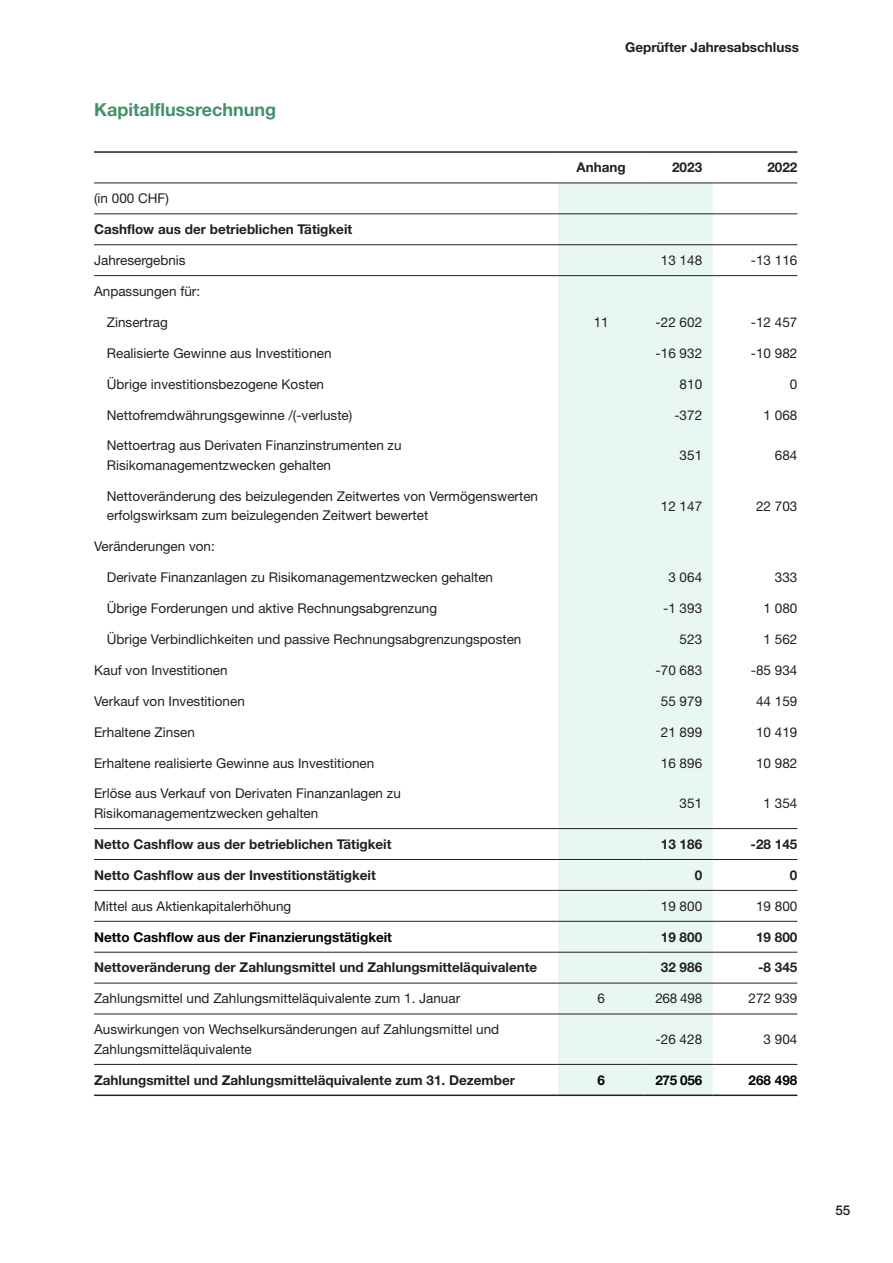
<style>
.page{position:relative;width:893px;height:1263px;background:#fff}
.page>*{position:absolute;margin:0;border:0;box-sizing:border-box;transform-origin:0 0}
.Heading_2{font:700 18px "Helvetica Neue LT Pro";color:#429169}
.Paragraph_1{font:13.5px/19.5px "Helvetica Neue LT Pro";color:#231f20}
.Paragraph_1-2{font:700 13.5px "Helvetica Neue LT Pro";color:#231f20}
.Paragraph_1-3{font:700 13.5px "Helvetica Neue LT Pro";color:#000}
.t1{font:500 13.5px "Helvetica Neue LT Pro";color:#231f20}
</style>
<div class="page">
<div style="left:558px;top:184px;width:155px;height:910px;background:#e8f7f0"></div>
<hr style="left:94px;top:1094px;width:464px;height:2px;background:#231f20">
<hr style="left:558px;top:1094px;width:86px;height:2px;background:#231f20">
<hr style="left:644px;top:1094px;width:69px;height:2px;background:#231f20">
<hr style="left:713px;top:1094px;width:84px;height:2px;background:#231f20">
<hr style="left:94px;top:828px;width:464px;height:1px;background:#231f20">
<hr style="left:558px;top:828px;width:86px;height:1px;background:#231f20">
<hr style="left:644px;top:828px;width:69px;height:1px;background:#231f20">
<hr style="left:713px;top:828px;width:84px;height:1px;background:#231f20">
<hr style="left:94px;top:859px;width:464px;height:1px;background:#231f20">
<hr style="left:558px;top:859px;width:86px;height:1px;background:#231f20">
<hr style="left:644px;top:859px;width:69px;height:1px;background:#231f20">
<hr style="left:713px;top:859px;width:84px;height:1px;background:#231f20">
<hr style="left:94px;top:890px;width:464px;height:1px;background:#231f20">
<hr style="left:558px;top:890px;width:86px;height:1px;background:#231f20">
<hr style="left:644px;top:890px;width:69px;height:1px;background:#231f20">
<hr style="left:713px;top:890px;width:84px;height:1px;background:#231f20">
<hr style="left:94px;top:921px;width:464px;height:1px;background:#231f20">
<hr style="left:558px;top:921px;width:86px;height:1px;background:#231f20">
<hr style="left:644px;top:921px;width:69px;height:1px;background:#231f20">
<hr style="left:713px;top:921px;width:84px;height:1px;background:#231f20">
<hr style="left:94px;top:952px;width:464px;height:1px;background:#231f20">
<hr style="left:558px;top:952px;width:86px;height:1px;background:#231f20">
<hr style="left:644px;top:952px;width:69px;height:1px;background:#231f20">
<hr style="left:713px;top:952px;width:84px;height:1px;background:#231f20">
<hr style="left:94px;top:983px;width:464px;height:1px;background:#231f20">
<hr style="left:558px;top:983px;width:86px;height:1px;background:#231f20">
<hr style="left:644px;top:983px;width:69px;height:1px;background:#231f20">
<hr style="left:713px;top:983px;width:84px;height:1px;background:#231f20">
<hr style="left:94px;top:1014px;width:464px;height:1px;background:#231f20">
<hr style="left:558px;top:1014px;width:86px;height:1px;background:#231f20">
<hr style="left:644px;top:1014px;width:69px;height:1px;background:#231f20">
<hr style="left:713px;top:1014px;width:84px;height:1px;background:#231f20">
<hr style="left:94px;top:1064px;width:464px;height:1px;background:#231f20">
<hr style="left:558px;top:1064px;width:86px;height:1px;background:#231f20">
<hr style="left:644px;top:1064px;width:69px;height:1px;background:#231f20">
<hr style="left:713px;top:1064px;width:84px;height:1px;background:#231f20">
<hr style="left:94px;top:183px;width:464px;height:1px;background:#231f20">
<hr style="left:558px;top:183px;width:86px;height:1px;background:#231f20">
<hr style="left:644px;top:183px;width:69px;height:1px;background:#231f20">
<hr style="left:713px;top:183px;width:84px;height:1px;background:#231f20">
<hr style="left:94px;top:213px;width:464px;height:1px;background:#231f20">
<hr style="left:558px;top:213px;width:86px;height:1px;background:#231f20">
<hr style="left:644px;top:213px;width:69px;height:1px;background:#231f20">
<hr style="left:713px;top:213px;width:84px;height:1px;background:#231f20">
<hr style="left:94px;top:244px;width:464px;height:1px;background:#231f20">
<hr style="left:558px;top:244px;width:86px;height:1px;background:#231f20">
<hr style="left:644px;top:244px;width:69px;height:1px;background:#231f20">
<hr style="left:713px;top:244px;width:84px;height:1px;background:#231f20">
<hr style="left:94px;top:275px;width:464px;height:1px;background:#231f20">
<hr style="left:558px;top:275px;width:86px;height:1px;background:#231f20">
<hr style="left:644px;top:275px;width:69px;height:1px;background:#231f20">
<hr style="left:713px;top:275px;width:84px;height:1px;background:#231f20">
<hr style="left:94px;top:151px;width:464px;height:2px;background:#231f20">
<hr style="left:558px;top:151px;width:86px;height:2px;background:#231f20">
<hr style="left:644px;top:151px;width:69px;height:2px;background:#231f20">
<hr style="left:713px;top:151px;width:84px;height:2px;background:#231f20">
<p class="Heading_2" style="left:94px;top:99px;width:183px">Kapitalflussrechnung</p>
<p class="Paragraph_1-2" style="left:625px;top:39px;width:175px">Geprüfter Jahresabschluss</p>
<p class="Paragraph_1-2" style="left:576px;top:159px;width:51px">Anhang</p>
<p class="Paragraph_1-2" style="left:672px;top:159px;width:32px">2023</p>
<p class="Paragraph_1-2" style="left:767px;top:159px;width:32px">2022</p>
<p class="Paragraph_1" style="left:94px;top:188px;width:76px">(in 000 CHF)</p>
<p class="Paragraph_1-2" style="left:94px;top:221px;width:260px">Cashflow aus der betrieblichen Tätigkeit</p>
<p class="Paragraph_1" style="left:94px;top:250px;width:93px">Jahresergebnis</p>
<p class="Paragraph_1" style="left:661px;top:250px;width:43px">13 148</p>
<p class="Paragraph_1" style="left:751px;top:250px;width:48px">-13 116</p>
<p class="Paragraph_1" style="left:94px;top:281px;width:108px">Anpassungen für:</p>
<p class="Paragraph_1" style="left:107px;top:312px;width:62px">Zinsertrag</p>
<p class="Paragraph_1" style="left:594px;top:312px;width:17px">11</p>
<p class="Paragraph_1" style="left:656px;top:312px;width:48px">-22 602</p>
<p class="Paragraph_1" style="left:751px;top:312px;width:48px">-12 457</p>
<p class="Paragraph_1" style="left:107px;top:343px;width:226px">Realisierte Gewinne aus Investitionen</p>
<p class="Paragraph_1" style="left:656px;top:343px;width:48px">-16 932</p>
<p class="Paragraph_1" style="left:751px;top:343px;width:48px">-10 982</p>
<p class="Paragraph_1" style="left:107px;top:374px;width:219px">Übrige investitionsbezogene Kosten</p>
<p class="Paragraph_1" style="left:680px;top:374px;width:24px">810</p>
<p class="Paragraph_1" style="left:790px;top:374px;width:9px">0</p>
<p class="Paragraph_1" style="left:107px;top:405px;width:247px">Nettofremdwährungsgewinne /(-verluste)</p>
<p class="Paragraph_1" style="left:674px;top:405px;width:29px">-372</p>
<p class="Paragraph_1" style="left:764px;top:405px;width:35px">1 068</p>
<p class="Paragraph_1" style="left:107px;top:435px;width:296px">Nettoertrag aus Derivaten Finanzinstrumenten zu<br>Risikomanagementzwecken gehalten</p>
<p class="Paragraph_1" style="left:680px;top:445px;width:24px">351</p>
<p class="Paragraph_1" style="left:775px;top:445px;width:24px">684</p>
<p class="Paragraph_1" style="left:107px;top:486px;width:433px">Nettoveränderung des beizulegenden Zeitwertes von Vermögenswerten erfolgswirksam zum beizulegenden Zeitwert bewertet</p>
<p class="Paragraph_1" style="left:661px;top:496px;width:43px">12 147</p>
<p class="Paragraph_1" style="left:756px;top:496px;width:43px">22 703</p>
<p class="Paragraph_1" style="left:94px;top:536px;width:122px">Veränderungen von:</p>
<p class="Paragraph_1" style="left:107px;top:567px;width:388px">Derivate Finanzanlagen zu Risikomanagementzwecken gehalten</p>
<p class="Paragraph_1" style="left:668px;top:567px;width:35px">3 064</p>
<p class="Paragraph_1" style="left:775px;top:567px;width:24px">333</p>
<p class="Paragraph_1" style="left:107px;top:598px;width:332px">Übrige Forderungen und aktive Rechnungsabgrenzung</p>
<p class="Paragraph_1" style="left:663px;top:598px;width:41px">-1 393</p>
<p class="Paragraph_1" style="left:764px;top:598px;width:35px">1 080</p>
<p class="Paragraph_1" style="left:107px;top:629px;width:416px">Übrige Verbindlichkeiten und passive Rechnungsabgrenzungsposten</p>
<p class="Paragraph_1" style="left:680px;top:629px;width:24px">523</p>
<p class="Paragraph_1" style="left:764px;top:629px;width:35px">1 562</p>
<p class="Paragraph_1" style="left:94px;top:660px;width:135px">Kauf von Investitionen</p>
<p class="Paragraph_1" style="left:656px;top:660px;width:48px">-70 683</p>
<p class="Paragraph_1" style="left:751px;top:660px;width:48px">-85 934</p>
<p class="Paragraph_1" style="left:94px;top:691px;width:152px">Verkauf von Investitionen</p>
<p class="Paragraph_1" style="left:661px;top:691px;width:43px">55 979</p>
<p class="Paragraph_1" style="left:756px;top:691px;width:43px">44 159</p>
<p class="Paragraph_1" style="left:94px;top:722px;width:102px">Erhaltene Zinsen</p>
<p class="Paragraph_1" style="left:661px;top:722px;width:43px">21 899</p>
<p class="Paragraph_1" style="left:756px;top:722px;width:43px">10 419</p>
<p class="Paragraph_1" style="left:94px;top:753px;width:282px">Erhaltene realisierte Gewinne aus Investitionen</p>
<p class="Paragraph_1" style="left:661px;top:753px;width:43px">16 896</p>
<p class="Paragraph_1" style="left:756px;top:753px;width:43px">10 982</p>
<p class="Paragraph_1" style="left:94px;top:783px;width:308px">Erlöse aus Verkauf von Derivaten Finanzanlagen zu<br>Risikomanagementzwecken gehalten</p>
<p class="Paragraph_1" style="left:680px;top:793px;width:24px">351</p>
<p class="Paragraph_1" style="left:764px;top:793px;width:35px">1 354</p>
<p class="Paragraph_1-2" style="left:94px;top:836px;width:299px">Netto Cashflow aus der betrieblichen Tätigkeit</p>
<p class="Paragraph_1-2" style="left:661px;top:836px;width:43px">13 186</p>
<p class="Paragraph_1-2" style="left:751px;top:836px;width:48px">-28 145</p>
<p class="Paragraph_1-2" style="left:94px;top:867px;width:283px">Netto Cashflow aus der Investitionstätigkeit</p>
<p class="Paragraph_1-2" style="left:695px;top:867px;width:9px">0</p>
<p class="Paragraph_1-2" style="left:790px;top:867px;width:9px">0</p>
<p class="Paragraph_1" style="left:94px;top:896px;width:199px">Mittel aus Aktienkapitalerhöhung</p>
<p class="Paragraph_1" style="left:661px;top:896px;width:43px">19 800</p>
<p class="Paragraph_1" style="left:756px;top:896px;width:43px">19 800</p>
<p class="Paragraph_1-3" style="left:94px;top:928px;width:299px">Netto Cashflow aus der Finanzierungstätigkeit</p>
<p class="Paragraph_1-2" style="left:661px;top:928px;width:43px">19 800</p>
<p class="Paragraph_1-2" style="left:756px;top:928px;width:43px">19 800</p>
<p class="Paragraph_1-2" style="left:94px;top:959px;width:445px">Nettoveränderung der Zahlungsmittel und Zahlungsmitteläquivalente</p>
<p class="Paragraph_1-2" style="left:661px;top:959px;width:43px">32 986</p>
<p class="Paragraph_1-2" style="left:758px;top:959px;width:41px">-8 345</p>
<p class="Paragraph_1" style="left:94px;top:988px;width:368px">Zahlungsmittel und Zahlungsmitteläquivalente zum 1. Januar</p>
<p class="Paragraph_1" style="left:597px;top:988px;width:9px">6</p>
<p class="Paragraph_1" style="left:655px;top:988px;width:48px">268 498</p>
<p class="Paragraph_1" style="left:749px;top:988px;width:50px">272 939</p>
<p class="Paragraph_1" style="left:94px;top:1019px;width:407px">Auswirkungen von Wechselkursänderungen auf Zahlungsmittel und<br>Zahlungsmitteläquivalente</p>
<p class="Paragraph_1" style="left:656px;top:1029px;width:48px">-26 428</p>
<p class="Paragraph_1" style="left:764px;top:1029px;width:35px">3 904</p>
<p class="Paragraph_1-2" style="left:94px;top:1071px;width:422px">Zahlungsmittel und Zahlungsmitteläquivalente zum 31. Dezember</p>
<p class="Paragraph_1-3" style="left:597px;top:1071px;width:9px">6</p>
<p class="Paragraph_1-3" style="left:655px;top:1071px;width:48px">275 056</p>
<p class="Paragraph_1-3" style="left:749px;top:1071px;width:50px">268 498</p>
<p class="t1" style="left:835px;top:1202px;width:17px">55</p>
</div>
